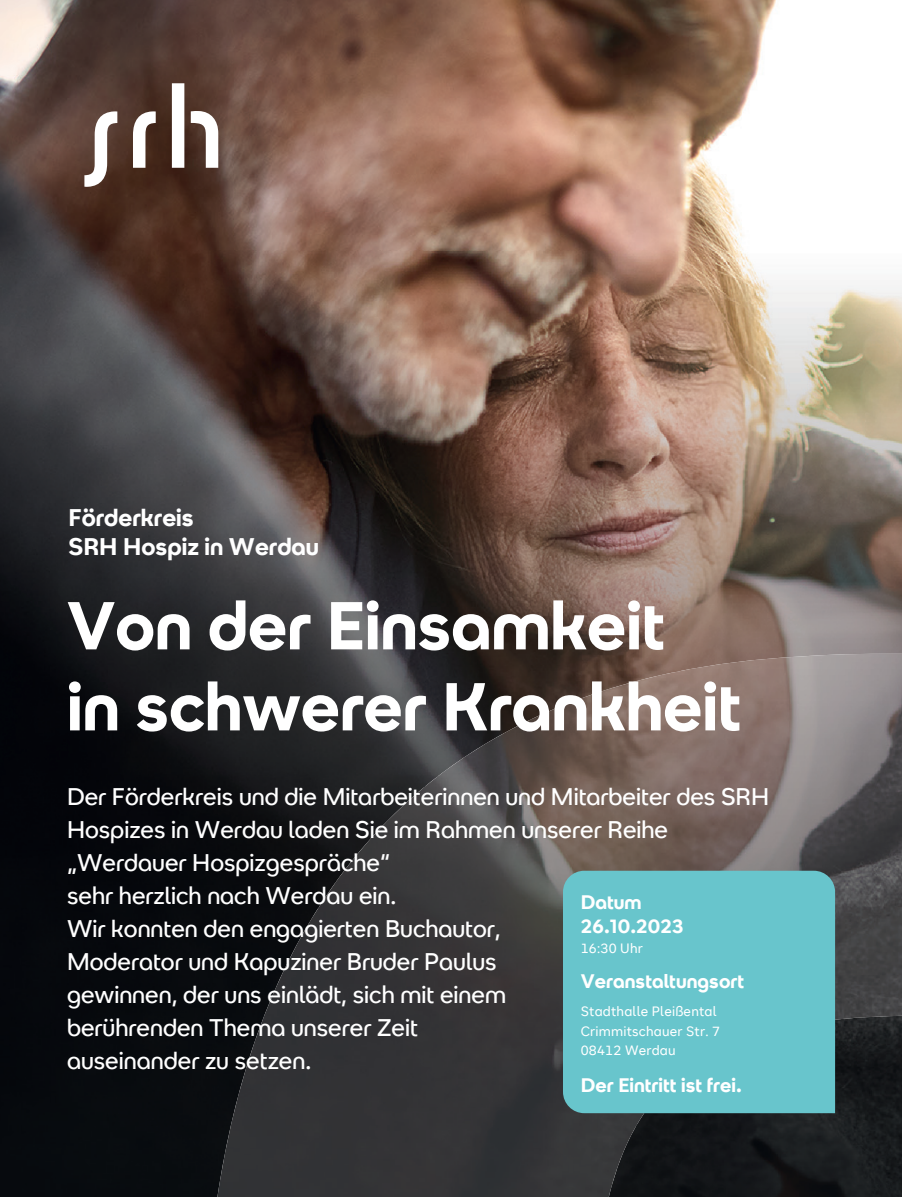
<style>
.page{position:relative;width:902px;height:1197px;background:#fff}
.page>*{position:absolute;margin:0;border:0;box-sizing:border-box;transform-origin:0 0}
.t1{font:700 67.5px/81px "SRH Headline";color:#fff}
.t2{font:24px/33px "SRH Headline";color:#fff}
.t3{font:700 24px/28.8px "SRH Headline";color:#fff}
.t4{font:700 19.5px/24px "SRH Headline";letter-spacing:.005em;color:#fff}
.t5{font:13.5px/19.5px "SRH Text";letter-spacing:.015em;color:#fff}
</style>
<div class="page">
<img style="left:0;top:0;width:776px;height:251px">
<img style="left:0;top:251px;width:530px;height:525px">
<img style="left:530px;top:251px;width:371px;height:403px">
<div style="left:0;top:776px;width:217px;height:263px;background:#06080c"></div>
<div style="left:0;top:1039px;width:217px;height:158px;background:#080b0f"></div>
<img style="left:217px;top:654px;width:684px;height:543px">
<div style="left:563px;top:870px;width:272px;height:243px;background:#68c5cc"></div>
<svg style="left:84px;top:83px;width:134px;height:104px"></svg>
<p class="t3" style="left:68px;top:503px;width:252px">Förderkreis<br>SRH Hospiz in Werdau</p>
<h1 class="t1" style="left:67px;top:585px;width:675px">Von der Einsamkeit<br>in schwerer Krankheit</h1>
<p class="t2" style="left:67px;top:780px;width:703px">Der Förderkreis und die Mitarbeiterinnen und Mitarbeiter des SRH Hospizes in Werdau laden Sie im Rahmen unserer Reihe „Werdauer Hospizgespräche“<br>sehr herzlich nach Werdau ein.<br>Wir konnten den engagierten Buchautor,<br>Moderator und Kapuziner Bruder Paulus<br>gewinnen, der uns einlädt, sich mit einem<br>berührenden Thema unserer Zeit<br>auseinander zu setzen.</p>
<p class="t4" style="left:580px;top:890px;width:104px">Datum<br>26.10.2023</p>
<p class="t5" style="left:580px;top:938px;width:64px">16:30 Uhr</p>
<p class="t4" style="left:580px;top:969px;width:165px">Veranstaltungsort</p>
<p class="t5" style="left:580px;top:1002px;width:141px">Stadthalle Pleißental<br>Crimmitschauer Str. 7<br>08412 Werdau</p>
<p class="t4" style="left:580px;top:1072px;width:162px">Der Eintritt ist frei.</p>
</div>
